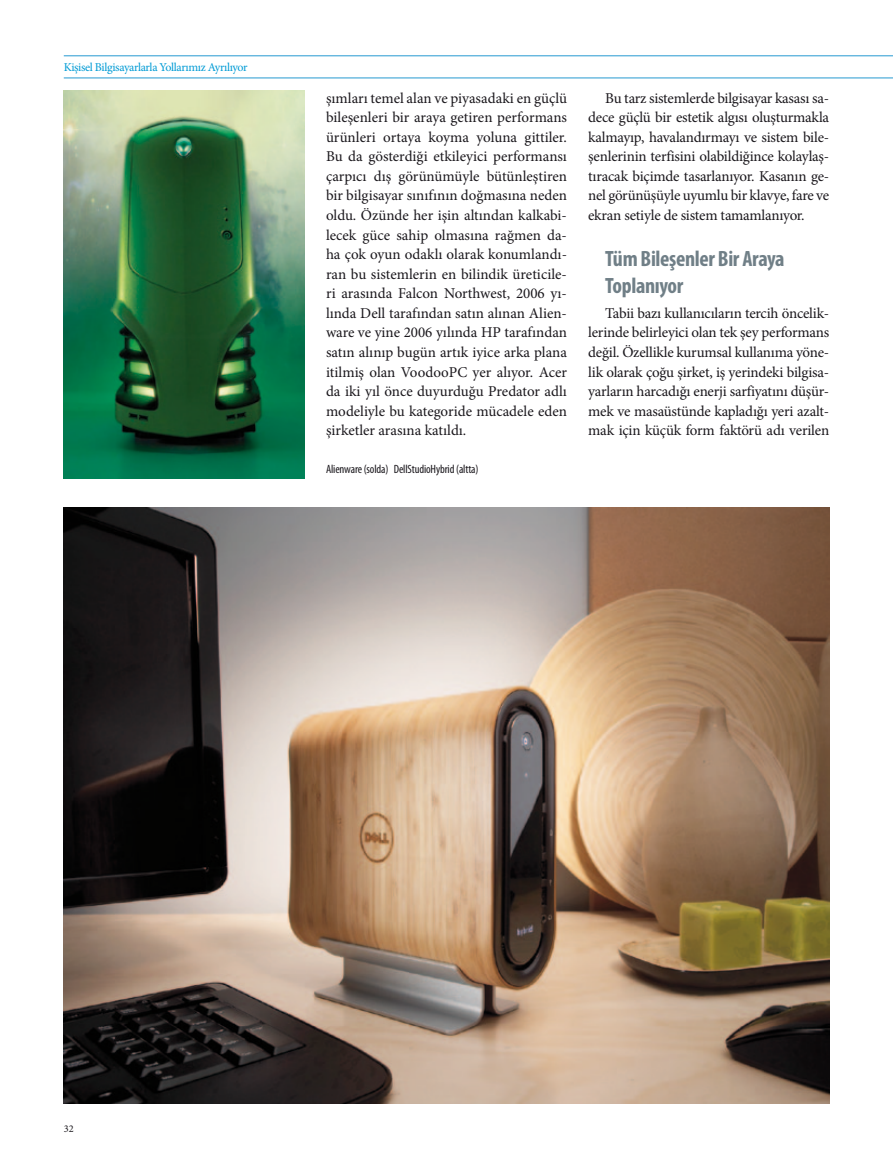
<style>
.page{position:relative;width:893px;height:1170px;background:#fff}
.page>*{position:absolute;margin:0;border:0;box-sizing:border-box;transform-origin:0 0}
.t1{font:700 condensed 22.2px/26.7px "Myriad Pro";letter-spacing:-.015em;color:#707f87}
.t2{font:15px/19.5px "Minion Pro";letter-spacing:-.015em;color:#1a171c;text-align:justify}
.t3{font:12px "Minion Pro";letter-spacing:-.03em;color:#009bd5}
.t4{font:condensed 12px "Myriad Pro";letter-spacing:-.01em;color:#1a171c}
.t5{font:10.35px "Minion Pro";color:#1a171c}
</style>
<div class="page">
<hr style="left:64px;top:78px;width:829px;height:1px;background:#2699d1">
<hr style="left:64px;top:56px;width:829px;height:1px;background:#2699d1">
<img style="left:64px;top:91px;width:240px;height:387px">
<img style="left:64px;top:507px;width:765px;height:596px">
<p class="t3" style="left:64px;top:59px;width:185px">Kişisel Bilgisayarlarla Yollarımız Ayrılıyor</p>
<p class="t2" style="left:326px;top:88px;width:242px">şımları temel alan ve piyasadaki en güçlü bileşenleri bir araya getiren performans ürünleri ortaya koyma yoluna gittiler.<br>Bu da gösterdiği etkileyici performansı çarpıcı dış görünümüyle bütünleştiren bir bilgisayar sınıfının doğmasına neden oldu. Özünde her işin altından kalkabi&shy;lecek güce sahip olmasına rağmen da&shy;ha çok oyun odaklı olarak konumlandı&shy;ran bu sistemlerin en bilindik üreticile&shy;ri arasında Falcon Northwest, 2006 yı&shy;lında Dell tarafından satın alınan Alien&shy;ware ve yine 2006 yılında HP tarafından satın alınıp bugün artık iyice arka plana itilmiş olan VoodooPC yer alıyor. Acer da iki yıl önce duyurduğu Predator adlı modeliyle bu kategoride mücadele eden şirketler arasına katıldı.</p>
<p class="t2" style="left:588px;top:88px;width:242px;text-indent:17px">Bu tarz sistemlerde bilgisayar kasası sa&shy;dece güçlü bir estetik algısı oluşturmakla kalmayıp, havalandırmayı ve sistem bile&shy;şenlerinin terfisini olabildiğince kolaylaş&shy;tıracak biçimde tasarlanıyor. Kasanın ge&shy;nel görünüşüyle uyumlu bir klavye, fare ve ekran setiyle de sistem tamamlanıyor.</p>
<h1 class="t1" style="left:605px;top:245px;width:181px">Tüm Bileşenler Bir Araya<br>Toplanıyor</h1>
<p class="t2" style="left:588px;top:303px;width:242px;text-indent:17px">Tabii bazı kullanıcıların tercih öncelik&shy;lerinde belirleyici olan tek şey performans değil. Özellikle kurumsal kullanıma yöne&shy;lik olarak çoğu şirket, iş yerindeki bilgisa&shy;yarların harcadığı enerji sarfiyatını düşür&shy;mek ve masaüstünde kapladığı yeri azalt&shy;mak için küçük form faktörü adı verilen</p>
<p class="t4" style="left:326px;top:462px;width:154px">Alienware (solda) DellStudioHybrid (altta)</p>
<p class="t5" style="left:64px;top:1121px;width:11px">32</p>
</div>
